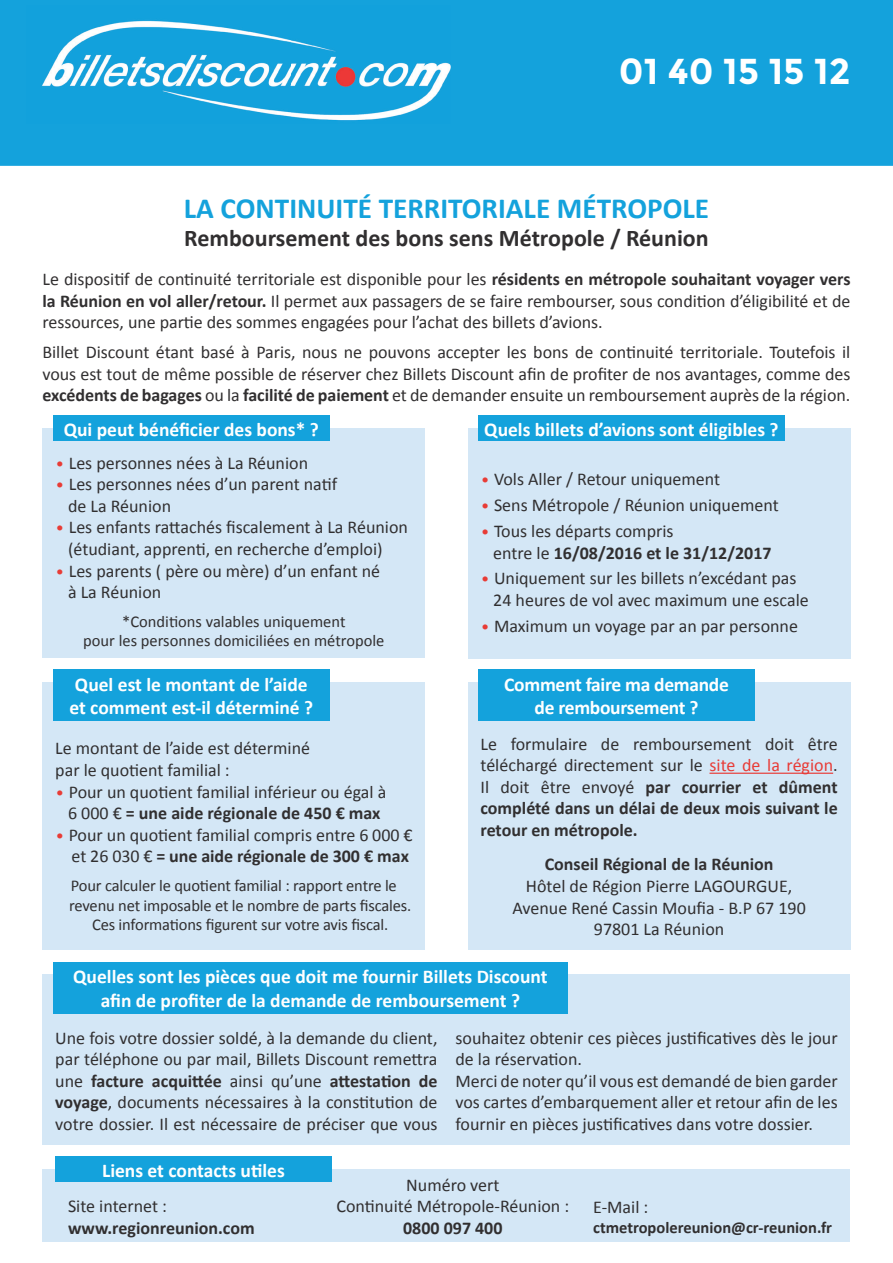
<style>
.page{position:relative;width:893px;height:1263px;background:#fff}
.page>*{position:absolute;margin:0;border:0;box-sizing:border-box;transform-origin:0 0}
.t1{font:700 36px "Montserrat";color:#fff}
.t2{font:700 29.25px "Calibri";color:#14a2dc}
.t3{font:700 24px "Calibri";color:#312f30}
.t4{font:700 19.5px/23.4px "Calibri";color:#fff;text-align:center}
.t5{font:18px/21.6px "Calibri";color:#312f30}
.t6{font:700 18px "Calibri";color:#312f30}
.t7{font:16.5px/19.8px "Calibri";letter-spacing:-.01em;color:#312f30;text-align:center}
.t8{font:700 16.5px "Calibri";color:#312f30}
.s1{font-weight:700}
.s2{font-family:"Trebuchet MS";color:#e83c36}
.s3{color:#e83b36}
</style>
<div class="page">
<div style="left:1px;top:1px;width:891px;height:164px;background:#14a2dc"></div>
<div style="left:0;top:0;width:893px;height:166px;border:2px solid #14a2dc"></div>
<img style="left:42px;top:20px;width:409px;height:101px">
<div style="left:43px;top:428px;width:382px;height:230px;background:#d4e7f6"></div>
<div style="left:53px;top:416px;width:277px;height:25px;background:#14a2dc"></div>
<div style="left:43px;top:682px;width:382px;height:268px;background:#d4e7f6"></div>
<div style="left:53px;top:670px;width:277px;height:51px;background:#14a2dc"></div>
<div style="left:468px;top:428px;width:382px;height:231px;background:#d4e7f6"></div>
<div style="left:478px;top:416px;width:306px;height:25px;background:#14a2dc"></div>
<div style="left:468px;top:682px;width:382px;height:268px;background:#d4e7f6"></div>
<hr style="left:709px;top:773px;width:124px;height:1px;background:#e83b36">
<div style="left:478px;top:670px;width:277px;height:51px;background:#14a2dc"></div>
<div style="left:43px;top:975px;width:807px;height:170px;background:#d4e7f6"></div>
<div style="left:53px;top:962px;width:515px;height:51px;background:#14a2dc"></div>
<div style="left:43px;top:1169px;width:807px;height:73px;background:#d4e7f6"></div>
<div style="left:55px;top:1157px;width:277px;height:25px;background:#14a2dc"></div>
<h1 class="t1" style="left:619px;top:50px;width:233px">01 40 15 15 12</h1>
<h2 class="t2" style="left:184px;top:189px;width:527px">LA CONTINUITÉ TERRITORIALE MÉTROPOLE</h2>
<h3 class="t3" style="left:184px;top:223px;width:526px">Remboursement des bons sens Métropole / Réunion</h3>
<p class="t5" style="left:43px;top:268px;width:809px;text-align:justify">Le dispositif de continuité territoriale est disponible pour les <span class="s1">résidents en métropole souhaitant voyager vers la Réunion en vol aller/retour.</span> Il permet aux passagers de se faire rembourser, sous condition d’éligibilité et de ressources, une partie des sommes engagées pour l’achat des billets d’avions.</p>
<p class="t5" style="left:43px;top:342px;width:809px;text-align:justify">Billet Discount étant basé à Paris, nous ne pouvons accepter les bons de continuité territoriale. Toutefois il vous est tout de même possible de réserver chez Billets Discount afin de profiter de nos avantages, comme des <span class="s1">excédents de bagages</span> ou la <span class="s1">facilité de paiement</span> et de demander ensuite un remboursement auprès de la région.</p>
<p class="t4" style="left:64px;top:418px;width:257px">Qui peut bénéficier des bons* ?</p>
<p class="t5" style="left:55px;top:452px;width:254px"><span class="s2">•</span> Les personnes nées à La Réunion</p>
<p class="t5" style="left:68px;top:473px;width:271px;text-indent:-13px"><span class="s2">•</span> Les personnes nées d’un parent natif de La Réunion</p>
<p class="t5" style="left:68px;top:517px;width:341px;text-indent:-13px"><span class="s2">•</span> Les enfants rattachés fiscalement à La Réunion (étudiant, apprenti, en recherche d’emploi)</p>
<p class="t5" style="left:68px;top:560px;width:314px;text-indent:-13px"><span class="s2">•</span> Les parents ( père ou mère) d’un enfant né à La Réunion</p>
<p class="t7" style="left:83px;top:611px;width:303px">*Conditions valables uniquement<br>pour les personnes domiciliées en métropole</p>
<p class="t4" style="left:69px;top:673px;width:245px;text-align:left">Quel est le montant de l’aide et comment est-il déterminé ?</p>
<p class="t5" style="left:55px;top:738px;width:256px">Le montant de l’aide est déterminé par le quotient familial :</p>
<p class="t5" style="left:55px;top:781px;width:333px;text-align:center"><span class="s2">•</span> Pour un quotient familial inférieur ou égal à<br>6 000 € <span class="s1">= une aide régionale de 450 € max</span></p>
<p class="t5" style="left:55px;top:824px;width:359px;text-align:right"><span class="s2">•</span> Pour un quotient familial compris entre 6 000 € et 26 030 € <span class="s1">= une aide régionale de 300 € max</span></p>
<p class="t7" style="left:71px;top:875px;width:327px">Pour calculer le quotient familial : rapport entre le</p>
<p class="t7" style="left:69px;top:895px;width:344px">revenu net imposable et le nombre de parts fiscales.</p>
<p class="t7" style="left:92px;top:915px;width:298px">Ces informations figurent sur votre avis fiscal.</p>
<p class="t4" style="left:484px;top:418px;width:296px">Quels billets d’avions sont éligibles ?</p>
<p class="t5" style="left:480px;top:468px;width:241px"><span class="s2">•</span> Vols Aller / Retour uniquement</p>
<p class="t5" style="left:480px;top:494px;width:300px"><span class="s2">•</span> Sens Métropole / Réunion uniquement</p>
<p class="t5" style="left:493px;top:520px;width:280px;text-indent:-13px"><span class="s2">•</span> Tous les départs compris<br>entre le <span class="s1">16/08/2016 et le 31/12/2017</span></p>
<p class="t5" style="left:493px;top:568px;width:317px;text-indent:-13px"><span class="s2">•</span> Uniquement sur les billets n’excédant pas<br>24 heures de vol avec maximum une escale</p>
<p class="t5" style="left:480px;top:615px;width:319px"><span class="s2">•</span> Maximum un voyage par an par personne</p>
<p class="t4" style="left:504px;top:673px;width:226px">Comment faire ma demande de remboursement ?</p>
<p class="t5" style="left:480px;top:733px;width:359px;text-align:justify">Le formulaire de remboursement doit être téléchargé directement sur le <span class="s3">site de la région</span>.<br>Il doit être envoyé <span class="s1">par courrier et dûment complété dans un délai de deux mois suivant le retour en métropole.</span></p>
<p class="t6" style="left:545px;top:853px;width:230px">Conseil Régional de la Réunion</p>
<p class="t5" style="left:512px;top:875px;width:295px;text-align:center">Hôtel de Région Pierre LAGOURGUE,<br>Avenue René Cassin Moufia - B.P 67 190<br>97801 La Réunion</p>
<p class="t4" style="left:73px;top:965px;width:476px">Quelles sont les pièces que doit me fournir Billets Discount afin de profiter de la demande de remboursement ?</p>
<p class="t5" style="left:55px;top:1027px;width:384px;text-align:justify">Une fois votre dossier soldé, à la demande du client, par téléphone ou par mail, Billets Discount remettra une <span class="s1">facture acquittée</span> ainsi qu’une <span class="s1">attestation de voyage</span>, documents nécessaires à la constitution de votre dossier. Il est nécessaire de préciser que vous</p>
<p class="t5" style="left:455px;top:1027px;width:384px">souhaitez obtenir ces pièces justificatives dès le jour de la réservation.<br>Merci de noter qu’il vous est demandé de bien garder vos cartes d’embarquement aller et retour afin de les fournir en pièces justificatives dans votre dossier.</p>
<p class="t4" style="left:102px;top:1158px;width:184px">Liens et contacts utiles</p>
<p class="t5" style="left:68px;top:1195px;width:100px">Site internet :</p>
<p class="t6" style="left:68px;top:1216px;width:188px">www.regionreunion.com</p>
<p class="t5" style="left:336px;top:1174px;width:234px;text-align:center">Numéro vert<br>Continuité Métropole-Réunion :</p>
<p class="t6" style="left:403px;top:1216px;width:101px">0800 097 400</p>
<p class="t5" style="left:593px;top:1196px;width:57px">E-Mail :</p>
<p class="t8" style="left:593px;top:1217px;width:241px">ctmetropolereunion@cr-reunion.fr</p>
</div>
